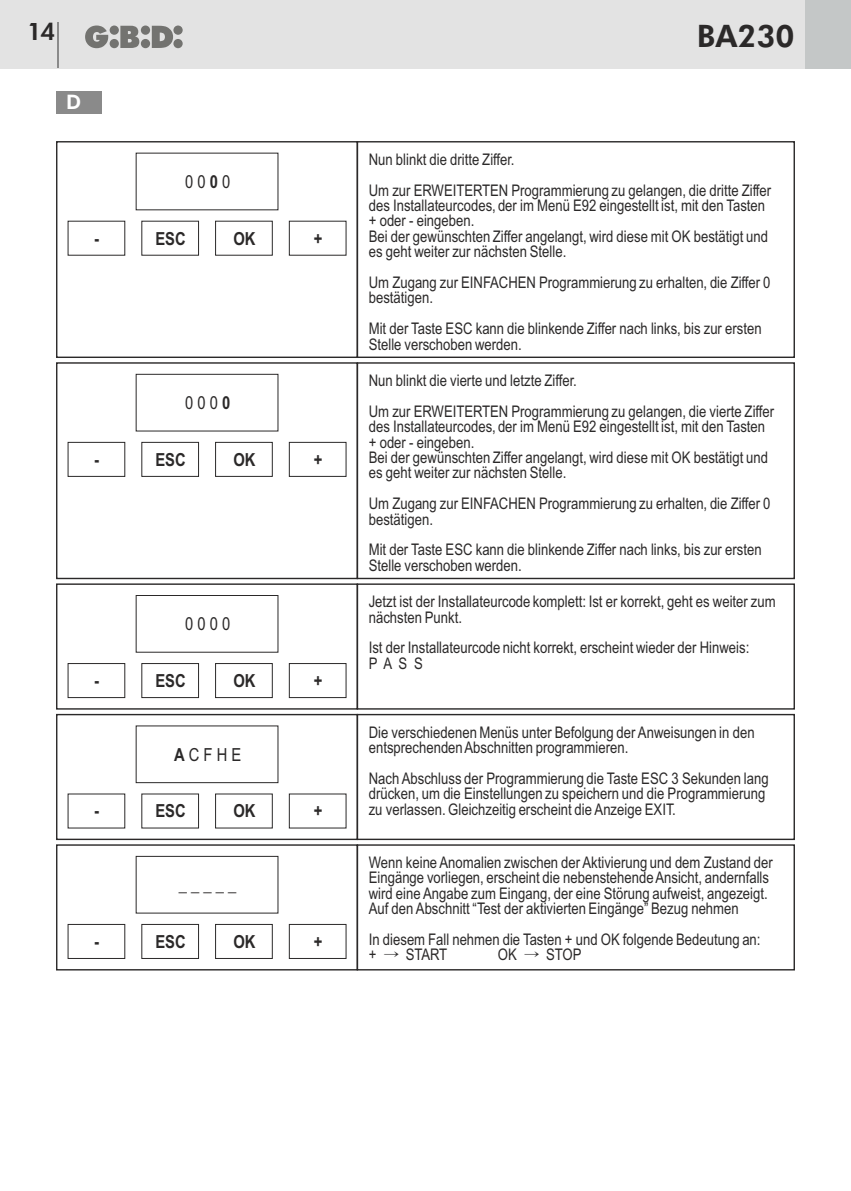
<style>
.page{position:relative;width:851px;height:1191px;background:#fff}
.page>*{position:absolute;margin:0;border:0;box-sizing:border-box;transform-origin:0 0}
.t1{font:800 31px "Futura BT";color:#2b2929}
.t2{font:800 24px "Futura BT";color:#2b2929}
.t3{font:800 20px "Futura BT";color:#fff}
.t4{font:700 18px "Arial Narrow";color:#2b2929}
.t5{font:18px "Arial Narrow";color:#2b2929}
.t6{font:16px/15.4px "Arial Narrow";color:#2b2929}
.s1{font-weight:700}
.s2{font-family:"Batang"}
</style>
<div class="page">
<div style="left:0;top:0;width:850px;height:68px;background:#e3e3e3"></div>
<div style="left:805px;top:0;width:45px;height:68px;background:#c4c7c7"></div>
<svg style="left:85px;top:26px;width:98px;height:22px"></svg>
<hr style="left:57px;top:23px;width:1px;height:45px;background:#8a8a8a">
<div style="left:57px;top:91px;width:45px;height:22px;background:#8a8a8a"></div>
<div style="left:56px;top:362px;width:302px;height:217px;border:1px solid #2b2929"></div>
<div style="left:56px;top:583px;width:302px;height:126px;border:1px solid #2b2929"></div>
<div style="left:56px;top:714px;width:302px;height:126px;border:1px solid #2b2929"></div>
<div style="left:56px;top:844px;width:302px;height:126px;border:1px solid #2b2929"></div>
<div style="left:356px;top:362px;width:438px;height:217px;border:1px solid #2b2929"></div>
<div style="left:356px;top:583px;width:438px;height:126px;border:1px solid #2b2929"></div>
<div style="left:356px;top:714px;width:438px;height:126px;border:1px solid #2b2929"></div>
<div style="left:356px;top:844px;width:438px;height:126px;border:1px solid #2b2929"></div>
<div style="left:136px;top:374px;width:142px;height:57px;border:1px solid #2b2929"></div>
<div style="left:136px;top:595px;width:142px;height:57px;border:1px solid #2b2929"></div>
<div style="left:136px;top:725px;width:142px;height:58px;border:1px solid #2b2929"></div>
<div style="left:136px;top:856px;width:142px;height:57px;border:1px solid #2b2929"></div>
<div style="left:142px;top:442px;width:57px;height:34px;border:1px solid #2b2929"></div>
<div style="left:142px;top:663px;width:57px;height:35px;border:1px solid #2b2929"></div>
<div style="left:142px;top:924px;width:57px;height:34px;border:1px solid #2b2929"></div>
<div style="left:68px;top:442px;width:57px;height:34px;border:1px solid #2b2929"></div>
<div style="left:68px;top:663px;width:57px;height:35px;border:1px solid #2b2929"></div>
<div style="left:68px;top:924px;width:57px;height:34px;border:1px solid #2b2929"></div>
<div style="left:215px;top:442px;width:57px;height:34px;border:1px solid #2b2929"></div>
<div style="left:215px;top:663px;width:57px;height:35px;border:1px solid #2b2929"></div>
<div style="left:215px;top:924px;width:57px;height:34px;border:1px solid #2b2929"></div>
<div style="left:289px;top:442px;width:57px;height:34px;border:1px solid #2b2929"></div>
<div style="left:289px;top:663px;width:57px;height:35px;border:1px solid #2b2929"></div>
<div style="left:289px;top:924px;width:57px;height:34px;border:1px solid #2b2929"></div>
<div style="left:56px;top:141px;width:302px;height:217px;border:1px solid #2b2929"></div>
<div style="left:356px;top:141px;width:438px;height:217px;border:1px solid #2b2929"></div>
<h2 class="t2" style="left:27px;top:22px;width:29px">14</h2>
<h1 class="t1" style="left:696px;top:23px;width:99px">BA230</h1>
<p class="t3" style="left:66px;top:94px;width:17px">D</p>
<p class="t5" style="left:185px;top:175px;width:47px">0 0 <span class="s1">0</span> 0</p>
<p class="t4" style="left:94px;top:231px;width:6px">-</p>
<p class="t4" style="left:155px;top:231px;width:32px">ESC</p>
<p class="t4" style="left:233px;top:231px;width:24px">OK</p>
<p class="t4" style="left:314px;top:231px;width:10px">+</p>
<p class="t4" style="left:94px;top:453px;width:6px">-</p>
<p class="t5" style="left:185px;top:396px;width:47px">0 0 0 <span class="s1">0</span></p>
<p class="t4" style="left:155px;top:453px;width:32px">ESC</p>
<p class="t4" style="left:233px;top:453px;width:24px">OK</p>
<p class="t4" style="left:314px;top:453px;width:10px">+</p>
<p class="t5" style="left:185px;top:617px;width:47px">0 0 0 0</p>
<p class="t4" style="left:94px;top:674px;width:6px">-</p>
<p class="t4" style="left:155px;top:674px;width:32px">ESC</p>
<p class="t4" style="left:233px;top:674px;width:24px">OK</p>
<p class="t4" style="left:314px;top:674px;width:10px">+</p>
<p class="t5" style="left:174px;top:747px;width:69px"><span class="s1">A</span> C F H E</p>
<p class="t4" style="left:94px;top:804px;width:6px">-</p>
<p class="t4" style="left:155px;top:804px;width:32px">ESC</p>
<p class="t4" style="left:233px;top:804px;width:24px">OK</p>
<p class="t4" style="left:314px;top:804px;width:10px">+</p>
<p class="t5" style="left:179px;top:878px;width:59px">_ _ _ _ _</p>
<p class="t4" style="left:94px;top:934px;width:6px">-</p>
<p class="t4" style="left:155px;top:934px;width:32px">ESC</p>
<p class="t4" style="left:233px;top:934px;width:24px">OK</p>
<p class="t4" style="left:314px;top:934px;width:10px">+</p>
<p class="t6" style="left:369px;top:145px;width:404px;line-height:30.8px">Nun blinkt die dritte Ziffer.<br>Um zur ERWEITERTEN Programmierung zu gelangen, die dritte Ziffer</p>
<p class="t6" style="left:368px;top:199px;width:401px">des Installateurcodes, der im Menü E92 eingestellt ist, mit den Tasten + oder - eingeben.<br>Bei der gewünschten Ziffer angelangt, wird diese mit OK bestätigt und es geht weiter zur nächsten Stelle.</p>
<p class="t6" style="left:368px;top:276px;width:403px">Um Zugang zur EINFACHEN Programmierung zu erhalten, die Ziffer 0 bestätigen.</p>
<p class="t6" style="left:368px;top:322px;width:394px">Mit der Taste ESC kann die blinkende Ziffer nach links, bis zur ersten<br>Stelle verschoben werden.</p>
<p class="t6" style="left:369px;top:366px;width:407px;line-height:30.8px">Nun blinkt die vierte und letzte Ziffer.<br>Um zur ERWEITERTEN Programmierung zu gelangen, die vierte Ziffer</p>
<p class="t6" style="left:368px;top:420px;width:401px">des Installateurcodes, der im Menü E92 eingestellt ist, mit den Tasten + oder - eingeben.<br>Bei der gewünschten Ziffer angelangt, wird diese mit OK bestätigt und es geht weiter zur nächsten Stelle.</p>
<p class="t6" style="left:368px;top:497px;width:403px">Um Zugang zur EINFACHEN Programmierung zu erhalten, die Ziffer 0 bestätigen.</p>
<p class="t6" style="left:368px;top:543px;width:394px">Mit der Taste ESC kann die blinkende Ziffer nach links, bis zur ersten<br>Stelle verschoben werden.</p>
<p class="t6" style="left:369px;top:595px;width:408px">Jetzt ist der Installateurcode komplett: Ist er korrekt, geht es weiter zum nächsten Punkt.</p>
<p class="t6" style="left:368px;top:641px;width:382px">Ist der Installateurcode nicht korrekt, erscheint wieder der Hinweis:<br>P A S S</p>
<p class="t6" style="left:369px;top:725px;width:387px">Die verschiedenen Menüs unter Befolgung der Anweisungen in den entsprechenden Abschnitten programmieren.</p>
<p class="t6" style="left:368px;top:772px;width:401px">Nach Abschluss der Programmierung die Taste ESC 3 Sekunden lang drücken, um die Einstellungen zu speichern und die Programmierung zu verlassen. Gleichzeitig erscheint die Anzeige EXIT.</p>
<p class="t6" style="left:368px;top:856px;width:405px">Wenn keine Anomalien zwischen der Aktivierung und dem Zustand der Eingänge vorliegen, erscheint die nebenstehende Ansicht, andernfalls wird eine Angabe zum Eingang, der eine Störung aufweist, angezeigt.<br>Auf den Abschnitt “Test der aktivierten Eingänge” Bezug nehmen</p>
<p class="t6" style="left:368px;top:933px;width:393px">In diesem Fall nehmen die Tasten + und OK folgende Bedeutung an: + <span class="s2">→</span> START</p>
<p class="t6" style="left:497px;top:948px;width:85px">OK <span class="s2">→</span> STOP</p>
</div>
